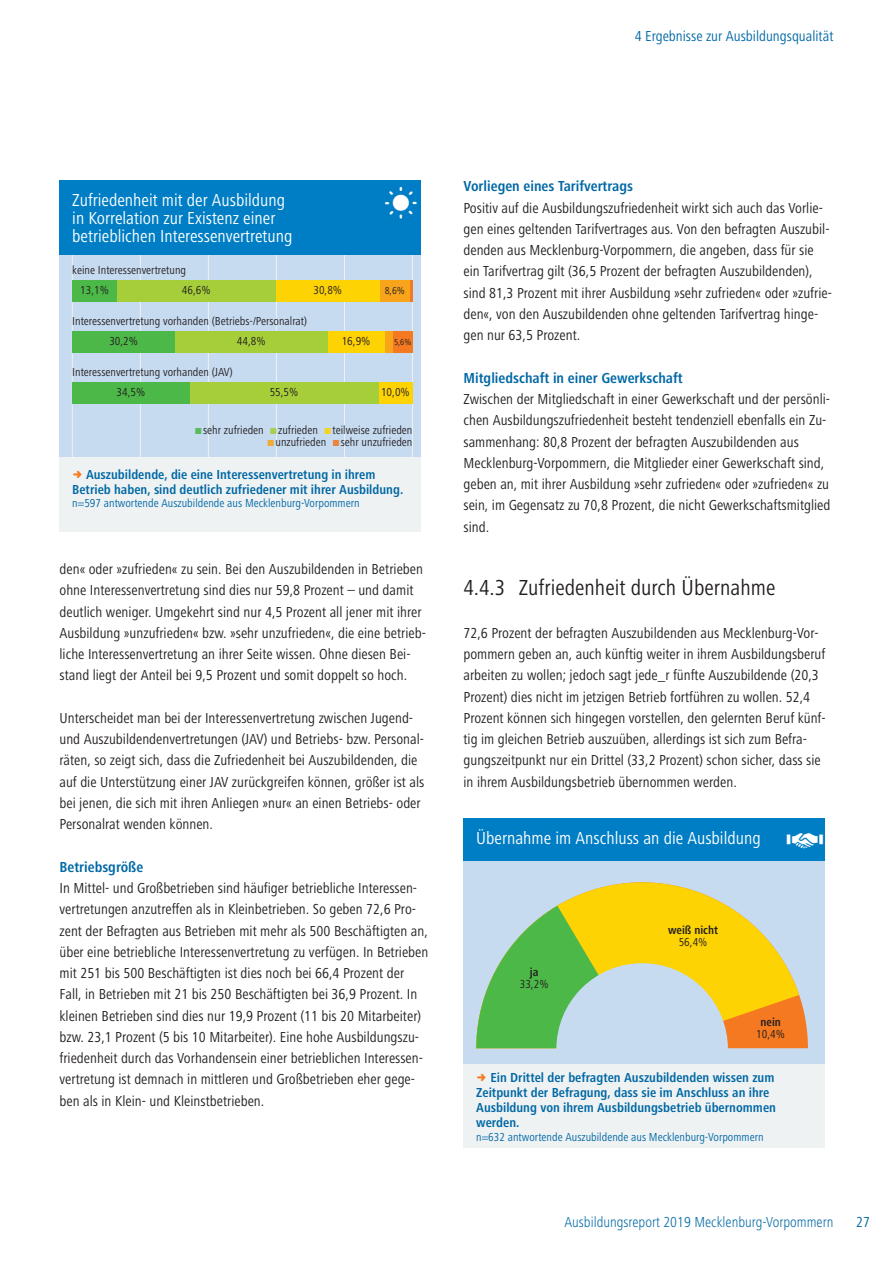
<style>
.page{position:relative;width:893px;height:1263px;background:#fff}
.page>*{position:absolute;margin:0;border:0;box-sizing:border-box;transform-origin:0 0}
.t1{font:45px "Tepu";color:#fff}
.t2{font:condensed 22.5px "Frutiger Next LT";color:#231f20}
.t3{font:condensed 18px/18px "Frutiger Next LT";color:#fff}
.t4{font:condensed 15px/21.3px "Frutiger Next LT";color:#231f20}
.t5{font:700 condensed 15px "Frutiger Next LT";color:#0068a5}
.t6{font:300 condensed 15px "Frutiger Next LT";color:#0068a5}
.t7{font:condensed 15px "Frutiger Next LT";color:#0068a5}
.t8{font:700 condensed 13.5px/15px "Frutiger Next LT";color:#0068a5}
.t9{font:condensed 12px/19.8px "Frutiger Next LT";color:#231f20}
.t10{font:condensed 12px "Frutiger Next LT";color:#0068a5}
.t11{font:700 condensed 12px "Frutiger Next LT";color:#231f20}
.t12{font:condensed 10.5px "Frutiger Next LT";color:#231f20}
.t13{font:condensed 9px "Frutiger Next LT";color:#231f20}
.s1{color:#4cb848}
.s2{color:#a6ce39}
.s3{color:#fed304}
.s4{color:#f9a51b}
.s5{color:#f47921}
</style>
<div class="page">
<div style="left:463px;top:914px;width:362px;height:234px;background:#eff2f3"></div>
<div style="left:463px;top:840px;width:362px;height:223px;background:#c6daf0"></div>
<div style="left:463px;top:818px;width:362px;height:43px;background:#007ec5"></div>
<svg style="left:557px;top:882px;width:251px;height:166px"></svg>
<svg style="left:476px;top:906px;width:252px;height:143px"></svg>
<div style="left:60px;top:446px;width:361px;height:85px;background:#eff2f3"></div>
<div style="left:60px;top:223px;width:361px;height:234px;background:#c6daf0"></div>
<hr style="left:72px;top:223px;width:1px;height:255px;background:#eff2f3">
<hr style="left:140px;top:223px;width:1px;height:255px;background:#eff2f3">
<hr style="left:208px;top:223px;width:1px;height:255px;background:#eff2f3">
<hr style="left:276px;top:223px;width:1px;height:255px;background:#eff2f3">
<hr style="left:344px;top:223px;width:1px;height:255px;background:#eff2f3">
<hr style="left:412px;top:223px;width:1px;height:255px;background:#eff2f3">
<svg style="left:409px;top:281px;width:3px;height:21px"></svg>
<div style="left:380px;top:281px;width:29px;height:21px;background:#f9a51b"></div>
<div style="left:276px;top:281px;width:104px;height:21px;background:#fed304"></div>
<div style="left:72px;top:281px;width:45px;height:21px;background:#4cb848"></div>
<div style="left:117px;top:281px;width:159px;height:21px;background:#a6ce39"></div>
<div style="left:393px;top:332px;width:19px;height:21px;background:#f47921"></div>
<div style="left:385px;top:332px;width:8px;height:21px;background:#f9a51b"></div>
<div style="left:327px;top:332px;width:58px;height:21px;background:#fed304"></div>
<div style="left:72px;top:332px;width:103px;height:21px;background:#4cb848"></div>
<div style="left:175px;top:332px;width:152px;height:21px;background:#a6ce39"></div>
<div style="left:378px;top:383px;width:34px;height:21px;background:#fed304"></div>
<div style="left:72px;top:383px;width:118px;height:21px;background:#4cb848"></div>
<div style="left:190px;top:383px;width:188px;height:21px;background:#a6ce39"></div>
<div style="left:60px;top:181px;width:361px;height:74px;background:#007ec5"></div>
<p class="t7" style="left:635px;top:31px;width:200px">4 Ergebnisse zur Ausbildungsqualität</p>
<p class="t3" style="left:72px;top:193px;width:222px">Zufriedenheit mit der Ausbildung in Korrelation zur Existenz einer betrieblichen Interessenvertretung</p>
<h1 class="t1" style="left:378px;top:173px;width:46px">Ű</h1>
<p class="t9" style="left:80px;top:262px;width:107px;text-indent:-8px">keine Interessenvertretung<br>13,1%</p>
<p class="t9" style="left:182px;top:282px;width:30px">46,6%</p>
<p class="t9" style="left:313px;top:282px;width:30px">30,8%</p>
<p class="t12" style="left:385px;top:287px;width:22px">8,6%</p>
<p class="t9" style="left:109px;top:313px;width:199px;text-indent:-37px">Interessenvertretung vorhanden (Betriebs-/Personalrat)<br>30,2%</p>
<p class="t9" style="left:237px;top:333px;width:30px">44,8%</p>
<p class="t9" style="left:342px;top:333px;width:30px">16,9%</p>
<p class="t13" style="left:394px;top:339px;width:19px">5,6%</p>
<p class="t9" style="left:117px;top:364px;width:118px;text-indent:-44px">Interessenvertretung vorhanden (JAV)<br>34,5%</p>
<p class="t9" style="left:270px;top:384px;width:30px">55,5%</p>
<p class="t9" style="left:381px;top:384px;width:30px">10,0%</p>
<p class="t9" style="left:199px;top:425px;width:215px;line-height:12px;text-align:right"><span class="s1">ı</span>sehr zufrieden <span class="s2">ı</span>zufrieden <span class="s3">ı</span>teilweise zufrieden <span class="s4">ı</span> unzufrieden <span class="s5">ı</span>sehr unzufrieden</p>
<p class="t8" style="left:72px;top:468px;width:333px;text-indent:14px">Auszubildende, die eine Interessenvertretung in ihrem<br>Betrieb haben, sind deutlich zufriedener mit ihrer Ausbildung.</p>
<p class="t10" style="left:72px;top:499px;width:289px">n=597 antwortende Auszubildende aus Mecklenburg-Vorpommern</p>
<p class="t4" style="left:60px;top:560px;width:368px">den« oder »zufrieden« zu sein. Bei den Auszubildenden in Betrieben ohne Interessenvertretung sind dies nur 59,8 Prozent – und damit deutlich weniger. Umgekehrt sind nur 4,5 Prozent all jener mit ihrer Ausbildung »unzufrieden« bzw. »sehr unzufrieden«, die eine betrieb&shy;liche Interessenvertretung an ihrer Seite wissen. Ohne diesen Bei&shy;stand liegt der Anteil bei 9,5 Prozent und somit doppelt so hoch.</p>
<p class="t4" style="left:60px;top:709px;width:366px">Unterscheidet man bei der Interessenvertretung zwischen Jugend&shy;und Auszubildendenvertretungen (JAV) und Betriebs- bzw. Personal&shy;räten, so zeigt sich, dass die Zufriedenheit bei Auszubildenden, die auf die Unterstützung einer JAV zurückgreifen können, größer ist als bei jenen, die sich mit ihren Anliegen »nur« an einen Betriebs- oder Personalrat wenden können.</p>
<p class="t5" style="left:60px;top:862px;width:85px">Betriebsgröße</p>
<p class="t4" style="left:60px;top:879px;width:370px">In Mittel- und Großbetrieben sind häufiger betriebliche Interessen&shy;vertretungen anzutreffen als in Kleinbetrieben. So geben 72,6 Pro&shy;zent der Befragten aus Betrieben mit mehr als 500 Beschäftigten an, über eine betriebliche Interessenvertretung zu verfügen. In Betrieben mit 251 bis 500 Beschäftigten ist dies noch bei 66,4 Prozent der Fall, in Betrieben mit 21 bis 250 Beschäftigten bei 36,9 Prozent. In kleinen Betrieben sind dies nur 19,9 Prozent (11 bis 20 Mitarbeiter) bzw. 23,1 Prozent (5 bis 10 Mitarbeiter). Eine hohe Ausbildungszu&shy;friedenheit durch das Vorhandensein einer betrieblichen Interessen&shy;vertretung ist demnach in mittleren und Großbetrieben eher gege&shy;ben als in Klein- und Kleinstbetrieben.</p>
<p class="t5" style="left:463px;top:181px;width:171px">Vorliegen eines Tarifvertrags</p>
<p class="t4" style="left:463px;top:199px;width:370px">Positiv auf die Ausbildungszufriedenheit wirkt sich auch das Vorlie&shy;gen eines geltenden Tarifvertrages aus. Von den befragten Auszubil&shy;denden aus Mecklenburg-Vorpommern, die angeben, dass für sie ein Tarifvertrag gilt (36,5 Prozent der befragten Auszubildenden), sind 81,3 Prozent mit ihrer Ausbildung »sehr zufrieden« oder »zufrie&shy;den«, von den Auszubildenden ohne geltenden Tarifvertrag hinge&shy;gen nur 63,5 Prozent.</p>
<p class="t5" style="left:463px;top:373px;width:221px">Mitgliedschaft in einer Gewerkschaft</p>
<p class="t4" style="left:463px;top:390px;width:368px">Zwischen der Mitgliedschaft in einer Gewerkschaft und der persönli&shy;chen Ausbildungszufriedenheit besteht tendenziell ebenfalls ein Zu&shy;sammenhang: 80,8 Prozent der befragten Auszubildenden aus Mecklenburg-Vorpommern, die Mitglieder einer Gewerkschaft sind, geben an, mit ihrer Ausbildung »sehr zufrieden« oder »zufrieden« zu sein, im Gegensatz zu 70,8 Prozent, die nicht Gewerkschaftsmitglied sind.</p>
<h2 class="t2" style="left:463px;top:580px;width:313px">4.4.3 Zufriedenheit durch Übernahme</h2>
<p class="t4" style="left:463px;top:624px;width:364px">72,6 Prozent der befragten Auszubildenden aus Mecklenburg-Vor&shy;pommern geben an, auch künftig weiter in ihrem Ausbildungsberuf arbeiten zu wollen; jedoch sagt jede_r fünfte Auszubildende (20,3<br>Prozent) dies nicht im jetzigen Betrieb fortführen zu wollen. 52,4<br>Prozent können sich hingegen vorstellen, den gelernten Beruf künf&shy;tig im gleichen Betrieb auszuüben, allerdings ist sich zum Befra&shy;gungszeitpunkt nur ein Drittel (33,2 Prozent) schon sicher, dass sie in ihrem Ausbildungsbetrieb übernommen werden.</p>
<p class="t3" style="left:476px;top:831px;width:286px">Übernahme im Anschluss an die Ausbildung</p>
<h1 class="t1" style="left:782px;top:810px;width:46px">_</h1>
<p class="t11" style="left:530px;top:968px;width:10px">ja</p>
<p class="t9" style="left:520px;top:975px;width:30px">33,2%</p>
<p class="t11" style="left:668px;top:926px;width:51px">weiß nicht</p>
<p class="t9" style="left:679px;top:933px;width:30px">56,4%</p>
<p class="t11" style="left:760px;top:1018px;width:22px">nein</p>
<p class="t9" style="left:756px;top:1025px;width:30px">10,4%</p>
<p class="t8" style="left:476px;top:1072px;width:301px;text-indent:14px">Ein Drittel der befragten Auszubildenden wissen zum Zeitpunkt der Befragung, dass sie im Anschluss an ihre Ausbildung von ihrem Ausbildungsbetrieb übernommen werden.</p>
<p class="t10" style="left:476px;top:1133px;width:289px">n=632 antwortende Auszubildende aus Mecklenburg-Vorpommern</p>
<p class="t6" style="left:564px;top:1217px;width:270px">Ausbildungsreport 2019 Mecklenburg-Vorpommern</p>
<p class="t7" style="left:856px;top:1217px;width:15px">27</p>
</div>
